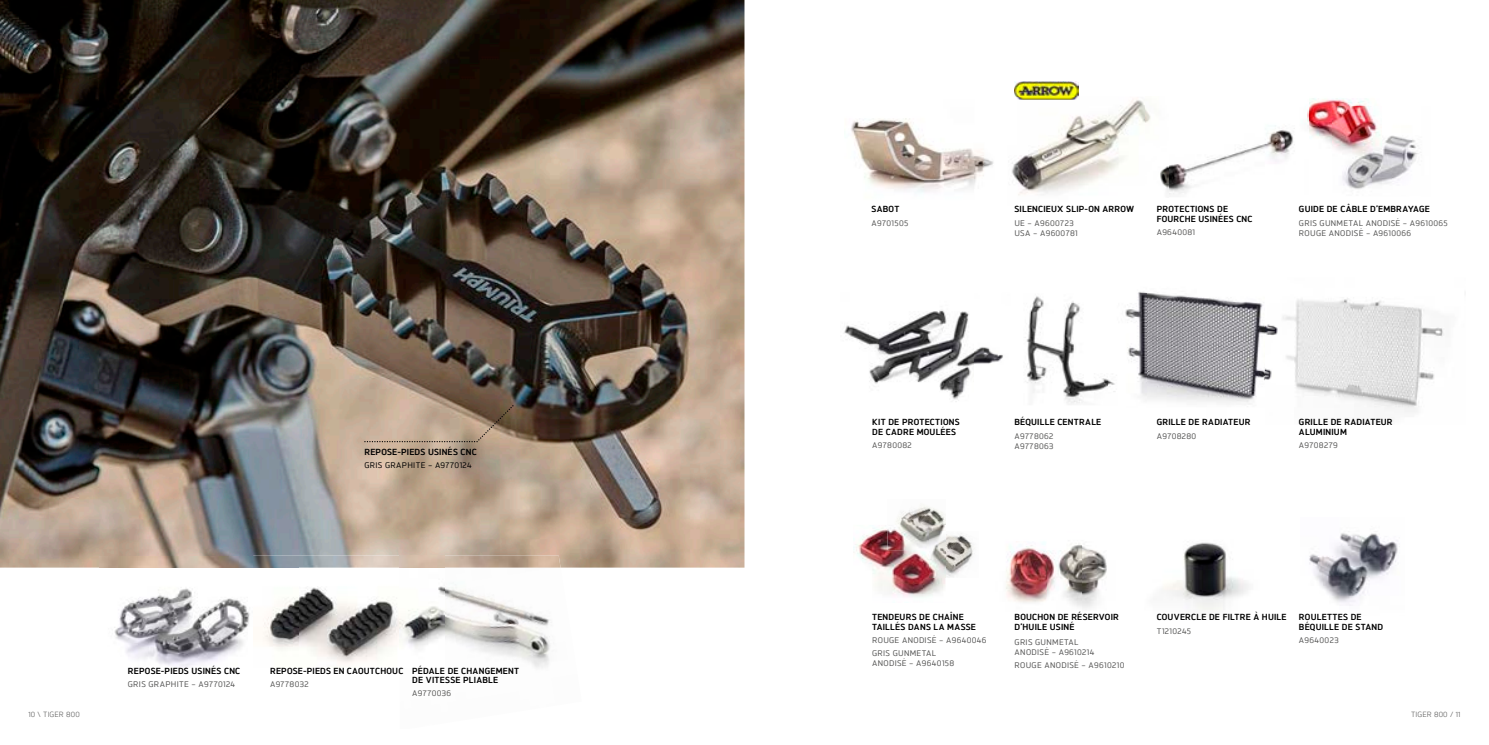
<style>
.page{position:relative;width:1489px;height:745px;background:#fff}
.page>*{position:absolute;margin:0;border:0;box-sizing:border-box;transform-origin:0 0}
.t1{font:700 8.75px/9.4px "Triumph Brokman";letter-spacing:.025em;color:#000}
.t2{font:500 8.12px/10.6px "Triumph Brokman";letter-spacing:.04em;color:#565655}
.t3{font:500 8.12px "Triumph Brokman";letter-spacing:.04em;color:#000}
.t4{font:7.5px "Triumph Brokman";letter-spacing:.01em;color:#565655}
</style>
<div class="page">
<img style="left:1014px;top:81px;width:64px;height:16px">
<img style="left:0;top:0;width:744px;height:567px">
<img style="left:851px;top:118px;width:143px;height:75px">
<img style="left:1011px;top:97px;width:133px;height:98px">
<img style="left:99px;top:567px;width:301px;height:100px">
<img style="left:99px;top:555px;width:461px;height:12px">
<img style="left:1168px;top:125px;width:125px;height:70px">
<img style="left:1144px;top:105px;width:24px;height:87px">
<img style="left:844px;top:310px;width:130px;height:92px">
<img style="left:1025px;top:296px;width:82px;height:108px">
<img style="left:974px;top:347px;width:29px;height:17px">
<img style="left:1107px;top:291px;width:337px;height:121px">
<img style="left:1265px;top:291px;width:27px;height:121px">
<img style="left:253px;top:556px;width:45px;height:110px">
<img style="left:400px;top:567px;width:181px;height:101px">
<img style="left:1309px;top:533px;width:89px;height:73px">
<img style="left:1163px;top:542px;width:86px;height:69px">
<img style="left:896px;top:506px;width:49px;height:18px">
<img style="left:945px;top:533px;width:29px;height:44px">
<img style="left:853px;top:524px;width:92px;height:73px">
<img style="left:1006px;top:542px;width:41px;height:61px">
<img style="left:1081px;top:545px;width:26px;height:63px">
<img style="left:1047px;top:544px;width:34px;height:63px">
<img style="left:1342px;top:135px;width:77px;height:54px">
<img style="left:1308px;top:98px;width:61px;height:46px">
<img style="left:1305px;top:111px;width:3px;height:13px">
<img style="left:1332px;top:106px;width:49px;height:53px">
<svg style="left:364px;top:405px;width:149px;height:37px;background:#b39b85"></svg>
<p class="t1" style="left:364px;top:446px;width:114px">REPOSE-PIEDS USINÉS CNC</p>
<p class="t3" style="left:364px;top:459px;width:109px">GRIS GRAPHITE – A9770124</p>
<p class="t1" style="left:128px;top:664px;width:114px">REPOSE-PIEDS USINÉS CNC</p>
<p class="t2" style="left:128px;top:678px;width:109px">GRIS GRAPHITE – A9770124</p>
<p class="t1" style="left:270px;top:664px;width:135px">REPOSE-PIEDS EN CAOUTCHOUC</p>
<p class="t2" style="left:270px;top:678px;width:40px">A9778032</p>
<p class="t1" style="left:412px;top:664px;width:108px">PÉDALE DE CHANGEMENT<br>DE VITESSE PLIABLE</p>
<p class="t2" style="left:412px;top:687px;width:40px">A9770036</p>
<p class="t1" style="left:871px;top:204px;width:29px">SABOT</p>
<p class="t2" style="left:871px;top:217px;width:38px">A9701505</p>
<p class="t1" style="left:1014px;top:204px;width:121px">SILENCIEUX SLIP-ON ARROW</p>
<p class="t2" style="left:1014px;top:217px;width:65px">UE – A9600723<br>USA – A9600781</p>
<p class="t1" style="left:1156px;top:204px;width:97px">PROTECTIONS DE<br>FOURCHE USINÉES CNC</p>
<p class="t2" style="left:1156px;top:226px;width:40px">A9640081</p>
<p class="t1" style="left:1298px;top:204px;width:132px">GUIDE DE CÂBLE D’EMBRAYAGE</p>
<p class="t2" style="left:1298px;top:217px;width:150px">GRIS GUNMETAL ANODISÉ – A9610065<br>ROUGE ANODISÉ – A9610066</p>
<p class="t1" style="left:872px;top:416px;width:89px">KIT DE PROTECTIONS<br>DE CADRE MOULÉES</p>
<p class="t2" style="left:872px;top:439px;width:41px">A9780082</p>
<p class="t1" style="left:1014px;top:416px;width:88px">BÉQUILLE CENTRALE</p>
<p class="t2" style="left:1014px;top:430px;width:41px">A9778062<br>A9778063</p>
<p class="t1" style="left:1156px;top:416px;width:95px">GRILLE DE RADIATEUR</p>
<p class="t2" style="left:1156px;top:430px;width:41px">A9708280</p>
<p class="t1" style="left:1298px;top:416px;width:95px">GRILLE DE RADIATEUR<br>ALUMINIUM</p>
<p class="t2" style="left:1298px;top:439px;width:40px">A9708279</p>
<p class="t1" style="left:872px;top:611px;width:105px">TENDEURS DE CHAÎNE<br>TAILLÉS DANS LA MASSE</p>
<p class="t2" style="left:872px;top:633px;width:116px;line-height:12.8px">ROUGE ANODISÉ – A9640046<br>GRIS GUNMETAL</p>
<p class="t2" style="left:872px;top:657px;width:84px">ANODISÉ – A9640158</p>
<p class="t1" style="left:1014px;top:611px;width:106px">BOUCHON DE RÉSERVOIR<br>D’HUILE USINÉ</p>
<p class="t2" style="left:1014px;top:636px;width:81px;line-height:10px">GRIS GUNMETAL<br>ANODISÉ – A9610214</p>
<p class="t2" style="left:1014px;top:659px;width:111px">ROUGE ANODISÉ – A9610210</p>
<p class="t1" style="left:1156px;top:611px;width:131px">COUVERCLE DE FILTRE À HUILE</p>
<p class="t2" style="left:1156px;top:624px;width:36px">T1210245</p>
<p class="t1" style="left:1298px;top:611px;width:85px">ROULETTES DE<br>BÉQUILLE DE STAND</p>
<p class="t2" style="left:1298px;top:634px;width:41px">A9640023</p>
<p class="t4" style="left:28px;top:708px;width:53px">10 \ TIGER 800</p>
<p class="t4" style="left:1410px;top:708px;width:51px">TIGER 800 / 11</p>
</div>
